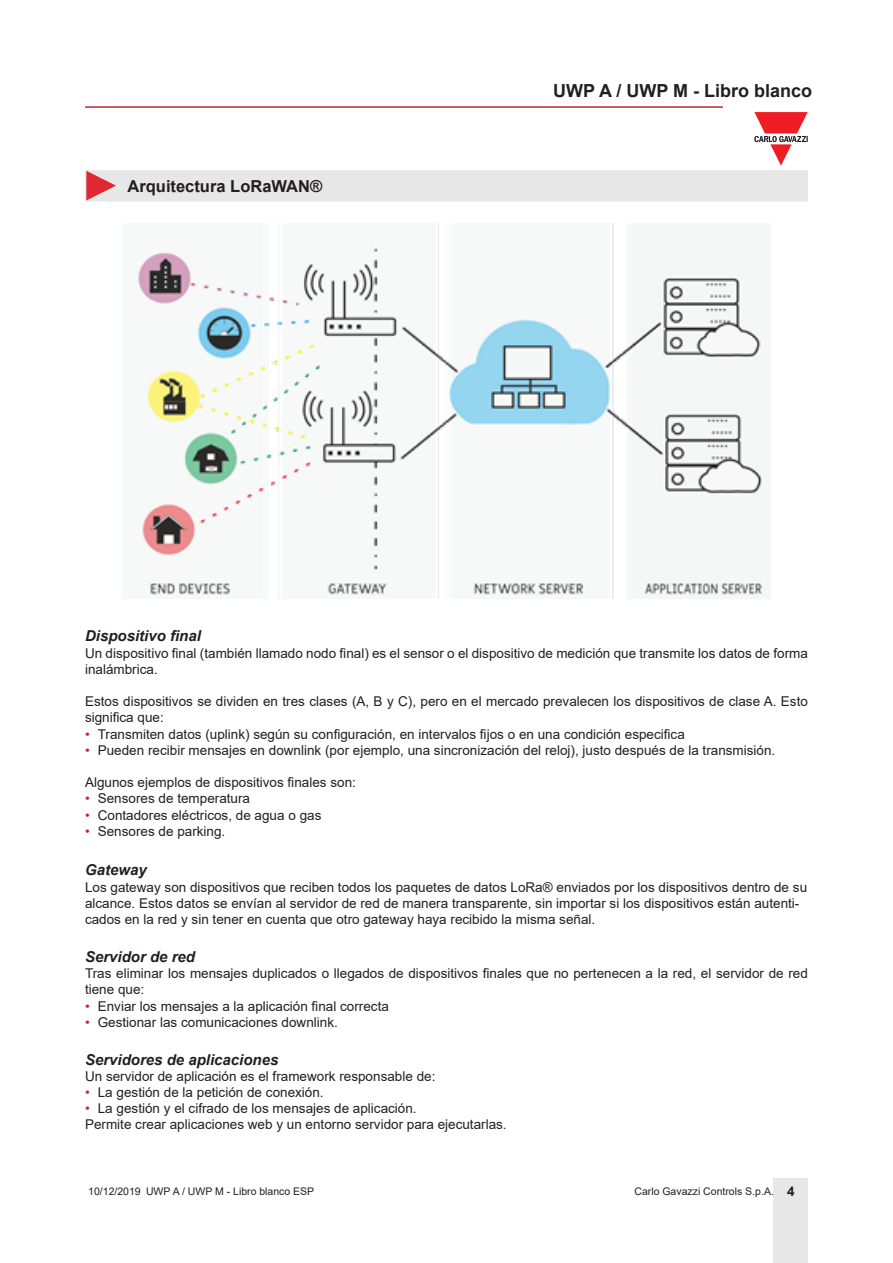
<style>
.page{position:relative;width:893px;height:1263px;background:#fff}
.page>*{position:absolute;margin:0;border:0;box-sizing:border-box;transform-origin:0 0}
.t1{font:700 18px "Arial";color:#231f20}
.t2{font:700 16.5px "Arial";color:#231f20}
.t3{font:italic 700 15px "Arial";color:#231f20}
.ElencoPuntato{font:13.5px/16.2px "Arial";color:#231f20}
.t4{font:700 13.5px "Arial";color:#231f20}
.t5{font:10.5px "Arial";color:#231f20}
.s1{color:#c42633}
</style>
<div class="page">
<hr style="left:85px;top:106px;width:638px;height:2px;background:#c42633">
<div style="left:774px;top:1178px;width:34px;height:85px;background:#e7e7e8"></div>
<svg style="left:85px;top:112px;width:723px;height:90px"></svg>
<img style="left:137px;top:224px;width:627px;height:375px">
<p class="t2" style="left:128px;top:174px;width:196px">Arquitectura LoRaWAN®</p>
<h1 class="t1" style="left:553px;top:78px;width:261px">UWP A / UWP M - Libro blanco</h1>
<p class="t3" style="left:85px;top:626px;width:117px">Dispositivo final</p>
<p class="ElencoPuntato" style="left:85px;top:645px;width:724px">Un dispositivo final (también llamado nodo final) es el sensor o el dispositivo de medición que transmite los datos de forma inalámbrica.</p>
<p class="ElencoPuntato" style="left:85px;top:693px;width:724px">Estos dispositivos se dividen en tres clases (A, B y C), pero en el mercado prevalecen los dispositivos de clase A. Esto significa que:</p>
<p class="ElencoPuntato" style="left:85px;top:726px;width:601px"><span class="s1">•</span> Transmiten datos (uplink) según su configuración, en intervalos fijos o en una condición especifica</p>
<p class="ElencoPuntato" style="left:85px;top:742px;width:692px"><span class="s1">•</span> Pueden recibir mensajes en downlink (por ejemplo, una sincronización del reloj), justo después de la transmisión.</p>
<p class="ElencoPuntato" style="left:85px;top:774px;width:272px">Algunos ejemplos de dispositivos finales son:</p>
<p class="ElencoPuntato" style="left:85px;top:790px;width:167px"><span class="s1">•</span> Sensores de temperatura</p>
<p class="ElencoPuntato" style="left:85px;top:807px;width:238px"><span class="s1">•</span> Contadores eléctricos, de agua o gas</p>
<p class="ElencoPuntato" style="left:85px;top:823px;width:142px"><span class="s1">•</span> Sensores de parking.</p>
<p class="t3" style="left:85px;top:860px;width:63px">Gateway</p>
<p class="ElencoPuntato" style="left:85px;top:879px;width:724px">Los gateway son dispositivos que reciben todos los paquetes de datos LoRa® enviados por los dispositivos dentro de su alcance. Estos datos se envían al servidor de red de manera transparente, sin importar si los dispositivos están autenti&shy;cados en la red y sin tener en cuenta que otro gateway haya recibido la misma señal.</p>
<p class="t3" style="left:85px;top:947px;width:112px">Servidor de red</p>
<p class="ElencoPuntato" style="left:85px;top:965px;width:724px">Tras eliminar los mensajes duplicados o llegados de dispositivos finales que no pertenecen a la red, el servidor de red tiene que:</p>
<p class="ElencoPuntato" style="left:85px;top:997px;width:305px"><span class="s1">•</span> Enviar los mensajes a la aplicación final correcta</p>
<p class="ElencoPuntato" style="left:85px;top:1014px;width:254px"><span class="s1">•</span> Gestionar las comunicaciones downlink.</p>
<p class="t3" style="left:85px;top:1049px;width:195px">Servidores de aplicaciones</p>
<p class="ElencoPuntato" style="left:85px;top:1068px;width:352px">Un servidor de aplicación es el framework responsable de:</p>
<p class="ElencoPuntato" style="left:85px;top:1084px;width:240px"><span class="s1">•</span> La gestión de la petición de conexión.</p>
<p class="ElencoPuntato" style="left:85px;top:1100px;width:333px"><span class="s1">•</span> La gestión y el cifrado de los mensajes de aplicación.</p>
<p class="ElencoPuntato" style="left:85px;top:1116px;width:423px">Permite crear aplicaciones web y un entorno servidor para ejecutarlas.</p>
<p class="t5" style="left:88px;top:1183px;width:228px">10/12/2019 UWP A / UWP M - Libro blanco ESP</p>
<p class="t5" style="left:634px;top:1183px;width:141px">Carlo Gavazzi Controls S.p.A.</p>
<p class="t4" style="left:787px;top:1181px;width:9px">4</p>
</div>
